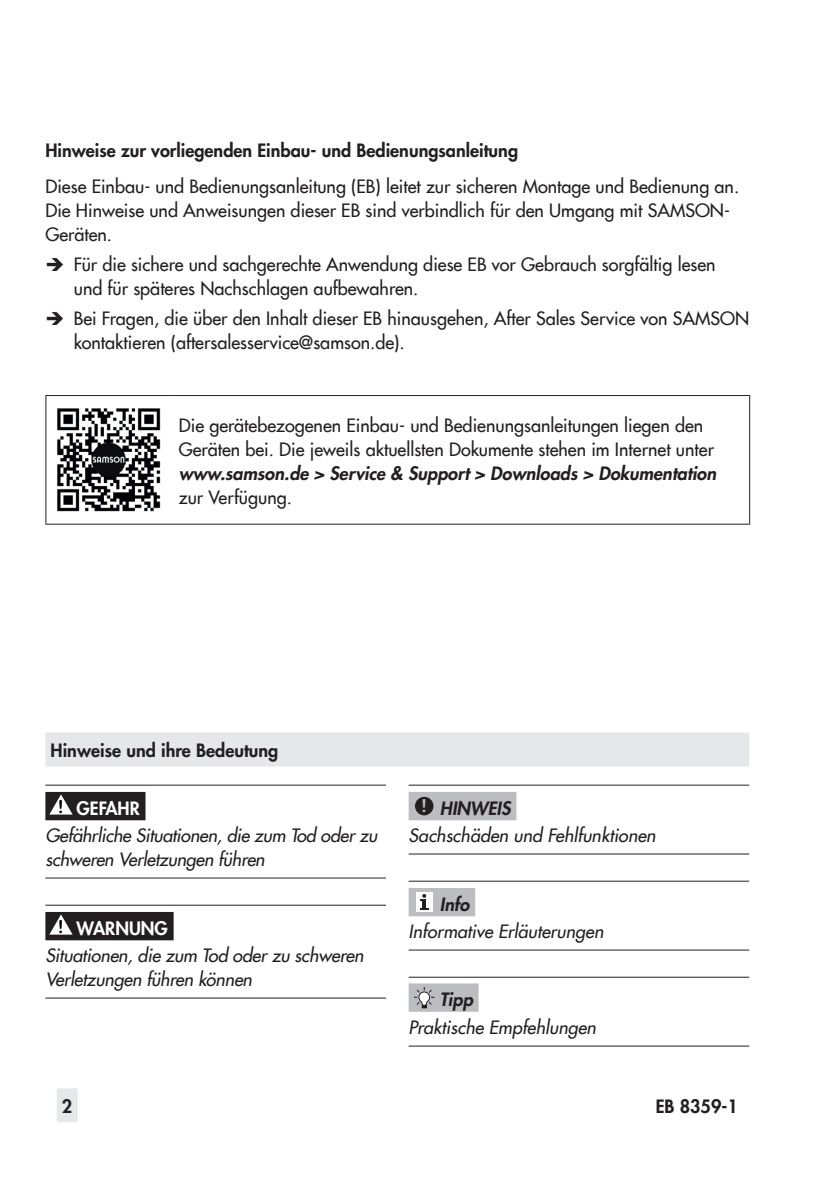
<style>
.page{position:relative;width:840px;height:1191px;background:#fff}
.page>*{position:absolute;margin:0;border:0;box-sizing:border-box;transform-origin:0 0}
.t1{font:500 18px/24px "Futura Com";color:#231f20}
.t2{font:italic 500 18px/24px "Futura Com";letter-spacing:-.01em;color:#231f20}
.t3{font:800 18px "Futura Com";color:#231f20}
.t4{font:italic 800 18px "Futura Com";color:#231f20}
.t5{font:800 18px "Futura Com";color:#fff}
.s1{font-family:"Arial Rounded MT Bold";font-weight:400;color:#000002}
.s2{font-family:"Arial Rounded MT Bold";font-weight:400;font-style:normal;color:#bcbdc0}
</style>
<div class="page">
<div style="left:57px;top:1088px;width:21px;height:34px;background:#e6e7e9"></div>
<hr style="left:45px;top:395px;width:126px;height:1px;background:#231f20">
<hr style="left:45px;top:396px;width:1px;height:128px;background:#231f20">
<hr style="left:171px;top:395px;width:578px;height:1px;background:#231f20">
<hr style="left:748px;top:396px;width:1px;height:128px;background:#231f20">
<hr style="left:45px;top:524px;width:126px;height:1px;background:#231f20">
<hr style="left:171px;top:524px;width:578px;height:1px;background:#231f20">
<img style="left:57px;top:408px;width:104px;height:104px">
<div style="left:45px;top:732px;width:703px;height:34px;background:#e6e7e9"></div>
<hr style="left:45px;top:784px;width:341px;height:1px;background:#231f20">
<hr style="left:45px;top:877px;width:341px;height:1px;background:#231f20">
<hr style="left:45px;top:904px;width:341px;height:1px;background:#231f20">
<hr style="left:45px;top:997px;width:341px;height:1px;background:#231f20">
<hr style="left:408px;top:784px;width:340px;height:1px;background:#231f20">
<hr style="left:408px;top:853px;width:340px;height:1px;background:#231f20">
<hr style="left:408px;top:880px;width:340px;height:1px;background:#231f20">
<hr style="left:408px;top:949px;width:340px;height:1px;background:#231f20">
<hr style="left:408px;top:976px;width:340px;height:1px;background:#231f20">
<hr style="left:408px;top:1045px;width:340px;height:1px;background:#231f20">
<div style="left:45px;top:792px;width:100px;height:28px;background:#231f20"></div>
<svg style="left:49px;top:794px;width:24px;height:20px"></svg>
<div style="left:45px;top:912px;width:128px;height:28px;background:#231f20"></div>
<svg style="left:49px;top:914px;width:24px;height:20px"></svg>
<div style="left:408px;top:792px;width:108px;height:28px;background:#bcbdc0"></div>
<div style="left:415px;top:797px;width:18px;height:18px;background:#231f20;border-radius:50%"></div>
<div style="left:408px;top:888px;width:67px;height:28px;background:#bcbdc0"></div>
<div style="left:416px;top:892px;width:16px;height:19px;background:#fff"></div>
<hr style="left:422px;top:899px;width:4px;height:10px;background:#231f20">
<svg style="left:420px;top:894px;width:6px;height:6px"></svg>
<div style="left:408px;top:983px;width:70px;height:28px;background:#bcbdc0"></div>
<svg style="left:414px;top:987px;width:21px;height:21px"></svg>
<p class="t3" style="left:45px;top:137px;width:474px">Hinweise zur vorliegenden Einbau- und Bedienungsanleitung</p>
<p class="t1" style="left:45px;top:174px;width:695px">Diese Einbau- und Bedienungsanleitung (EB) leitet zur sicheren Montage und Bedienung an.<br>Die Hinweise und Anweisungen dieser EB sind verbindlich für den Umgang mit SAMSON-<br>Geräten.</p>
<p class="t1" style="left:74px;top:252px;width:643px">Für die sichere und sachgerechte Anwendung diese EB vor Gebrauch sorgfältig lesen und für späteres Nachschlagen aufbewahren.</p>
<p class="t1" style="left:74px;top:306px;width:676px">Bei Fragen, die über den Inhalt dieser EB hinausgehen, After Sales Service von SAMSON kontaktieren (aftersalesservice@samson.de).</p>
<p class="t1" style="left:179px;top:412px;width:536px">Die gerätebezogenen Einbau- und Bedienungsanleitungen liegen den<br>Geräten bei. Die jeweils aktuellsten Dokumente stehen im Internet unter</p>
<p class="t4" style="left:179px;top:460px;width:538px">www.samson.de &gt; Service &amp; Support &gt; Downloads &gt; Dokumentation</p>
<p class="t1" style="left:179px;top:484px;width:115px">zur Verfügung.</p>
<p class="t3" style="left:51px;top:737px;width:229px">Hinweise und ihre Bedeutung</p>
<p class="t5" style="left:58px;top:794px;width:83px"><span class="s1">!</span> GEFAHR</p>
<p class="t2" style="left:45px;top:822px;width:333px">Gefährliche Situationen, die zum Tod oder zu schweren Verletzungen führen</p>
<p class="t5" style="left:58px;top:914px;width:111px"><span class="s1">!</span> WARNUNG</p>
<p class="t2" style="left:45px;top:942px;width:319px">Situationen, die zum Tod oder zu schweren<br>Verletzungen führen können</p>
<p class="t4" style="left:421px;top:794px;width:91px"><span class="s2">!</span> HINWEIS</p>
<p class="t2" style="left:408px;top:822px;width:248px">Sachschäden und Fehlfunktionen</p>
<p class="t4" style="left:439px;top:890px;width:31px">Info</p>
<p class="t2" style="left:408px;top:918px;width:196px">Informative Erläuterungen</p>
<p class="t4" style="left:439px;top:985px;width:35px">Tipp</p>
<p class="t2" style="left:408px;top:1014px;width:189px">Praktische Empfehlungen</p>
<p class="t3" style="left:62px;top:1093px;width:12px">2</p>
<p class="t3" style="left:655px;top:1093px;width:83px">EB 8359-1</p>
</div>
